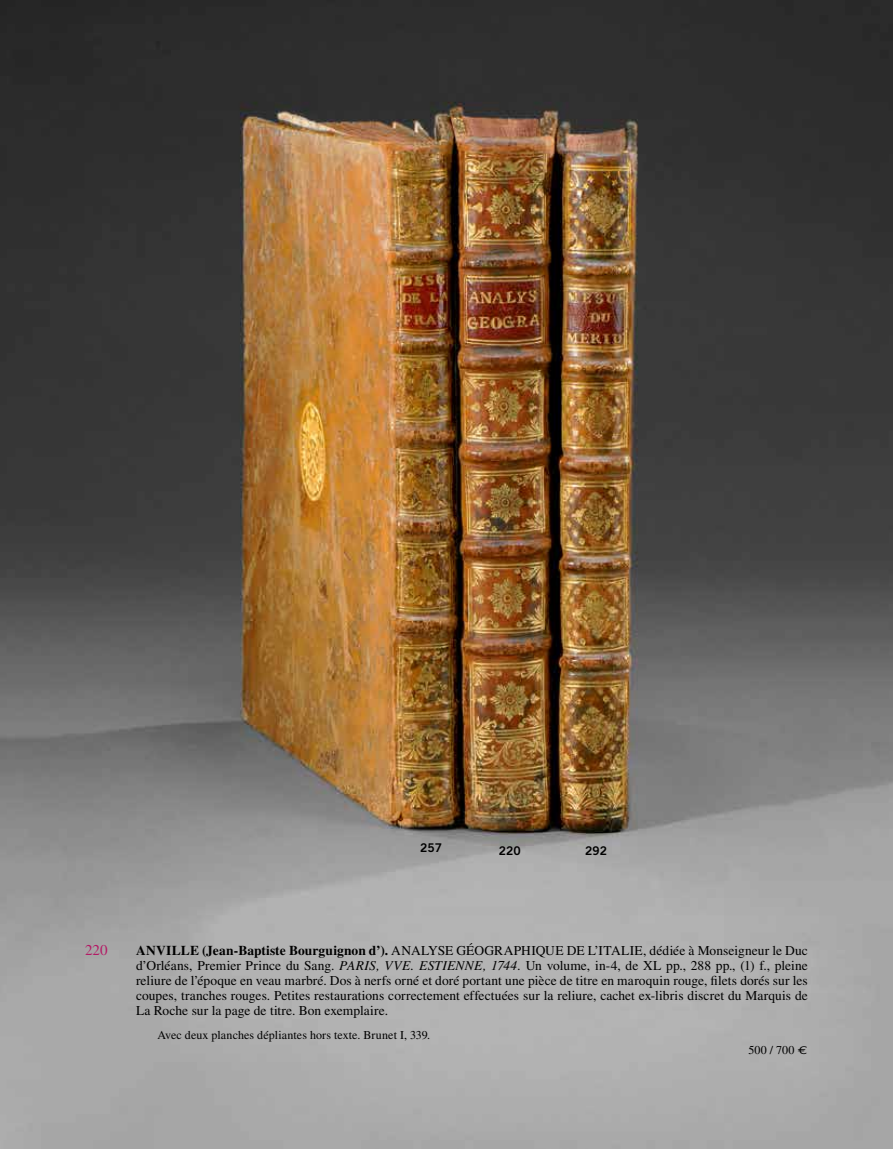
<style>
.page{position:relative;width:893px;height:1149px;background:#fff}
.page>*{position:absolute;margin:0;border:0;box-sizing:border-box;transform-origin:0 0}
.t1{font:15px "Times LT Std";color:#b31a65}
.t2{font:13.5px/15px "Times LT Std";letter-spacing:.005em;color:#000;text-align:justify}
.t3{font:12px "Times LT Std";letter-spacing:.005em;color:#000}
.t4{font:12px "Trade Gothic LT Std Bd 2";color:#000}
.s1{font-weight:700}
.s2{font-style:italic}
.s3{font-family:"Euro Mono Std";font-size:11.25px}
</style>
<div class="page">
<img style="left:0;top:0;width:893px;height:1148px">
<p class="t4" style="left:420px;top:840px;width:23px">257</p>
<p class="t4" style="left:499px;top:843px;width:23px">220</p>
<p class="t4" style="left:585px;top:843px;width:23px">292</p>
<p class="t1" style="left:85px;top:941px;width:24px">220</p>
<p class="t2" style="left:136px;top:942px;width:673px"><span class="s1">ANVILLE (Jean-Baptiste Bourguignon d’).</span> ANALYSE GÉOGRAPHIQUE DE L’ITALIE, dédiée à Monseigneur le Duc d’Orléans, Premier Prince du Sang. <span class="s2">PARIS, Vve. ESTIENNE, 1744.</span> Un volume, in-4, de XL pp., 288 pp., (1) f., pleine reliure de l’époque en veau marbré. Dos à nerfs orné et doré portant une pièce de titre en maroquin rouge, filets dorés sur les coupes, tranches rouges. Petites restaurations correctement effectuées sur la reliure, cachet ex-libris discret du Marquis de La Roche sur la page de titre. Bon exemplaire.</p>
<p class="t3" style="left:157px;top:1027px;width:274px">Avec deux planches dépliantes hors texte. Brunet I, 339.</p>
<p class="t3" style="left:748px;top:1042px;width:61px">500 / 700 <span class="s3">€</span></p>
</div>
